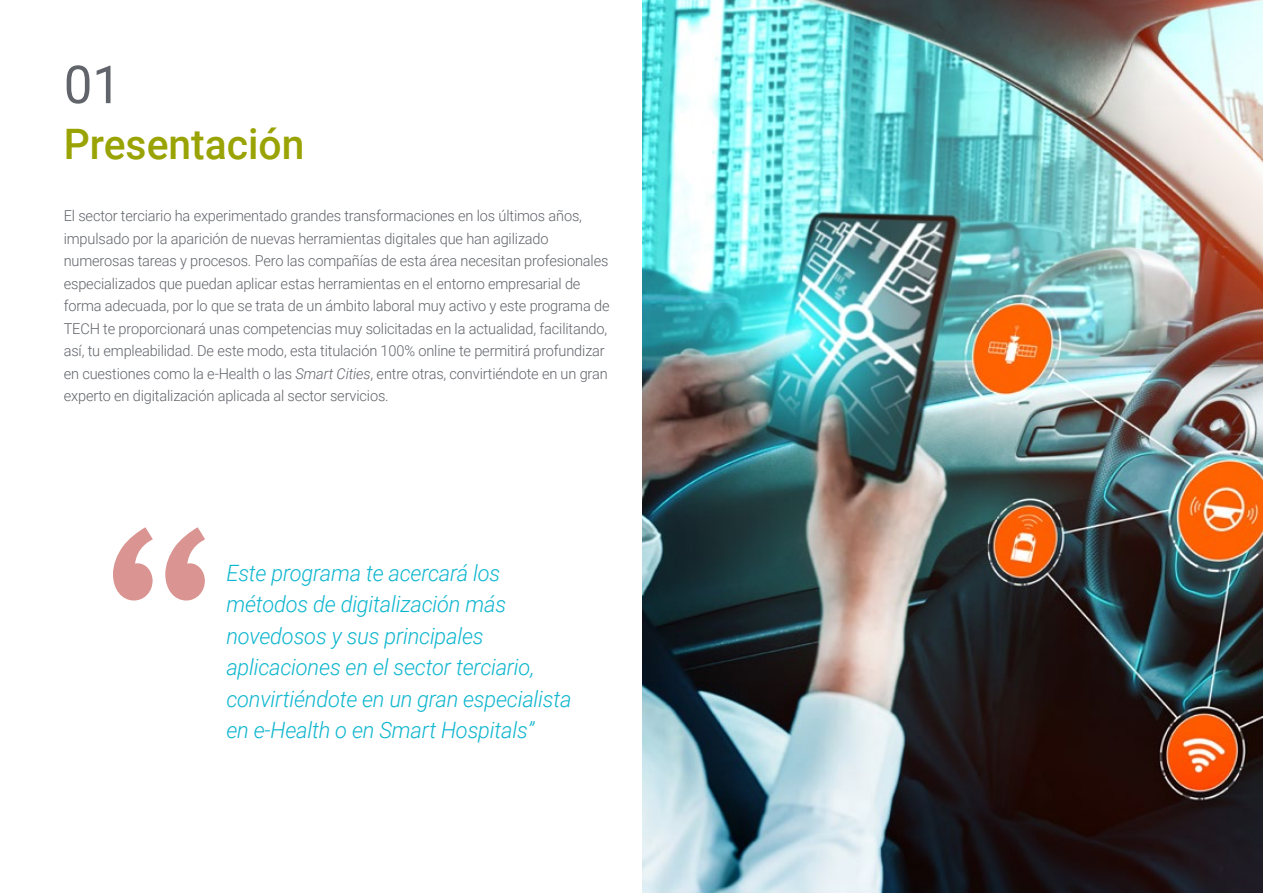
<style>
.page{position:relative;width:1263px;height:893px;background:#fff}
.page>*{position:absolute;margin:0;border:0;box-sizing:border-box;transform-origin:0 0}
.t1{font:52.5px "Roboto";color:#61646a}
.t2{font:500 42px "Roboto";color:#99a303}
.t3{font:italic 300 22.5px/31.5px "Roboto";letter-spacing:-.01em;color:#0fb6cf}
.t4{font:300 15px/22.5px "Roboto";letter-spacing:-.01em;color:#61646a}
.s1{font-style:italic}
</style>
<div class="page">
<svg style="left:113px;top:527px;width:92px;height:73px"></svg>
<img style="left:642px;top:0;width:621px;height:893px">
<h1 class="t1" style="left:64px;top:48px;width:59px">01</h1>
<h2 class="t2" style="left:64px;top:115px;width:242px">Presentación</h2>
<p class="t4" style="left:64px;top:204px;width:547px">El sector terciario ha experimentado grandes transformaciones en los últimos años, impulsado por la aparición de nuevas herramientas digitales que han agilizado numerosas tareas y procesos. Pero las compañías de esta área necesitan profesionales especializados que puedan aplicar estas herramientas en el entorno empresarial de forma adecuada, por lo que se trata de un ámbito laboral muy activo y este programa de TECH te proporcionará unas competencias muy solicitadas en la actualidad, facilitando, así, tu empleabilidad. De este modo, esta titulación 100% online te permitirá profundizar en cuestiones como la e-Health o las <span class="s1">Smart Cities</span>, entre otras, convirtiéndote en un gran experto en digitalización aplicada al sector servicios.</p>
<h3 class="t3" style="left:226px;top:556px;width:347px">Este programa te acercará los métodos de digitalización más novedosos y sus principales aplicaciones en el sector terciario, convirtiéndote en un gran especialista en e-Health o en Smart Hospitals”</h3>
</div>
